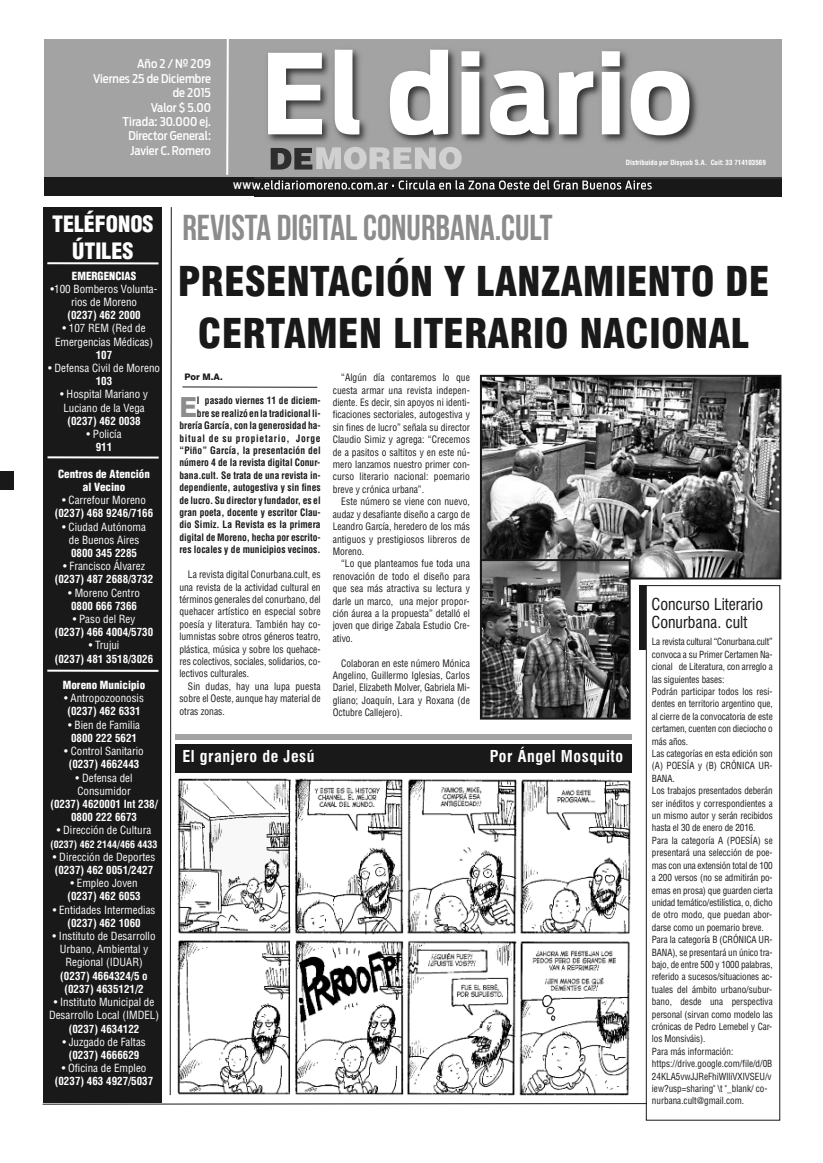
<style>
.page{position:relative;width:823px;height:1163px;background:#fff}
.page>*{position:absolute;margin:0;border:0;box-sizing:border-box;transform-origin:0 0}
.t1{font:700 110px "Antenna Cond";letter-spacing:.015em;color:#fff;scale:1.07 1}
.t2{font:900 condensed 40px/52px "Swiss 721 BT";color:#191919;text-align:center}
.t3{font:36px "Bebas Neue";color:#8c8c8c}
.t4{font:800 27.7px "Swiss 721 BT";color:#8c8c8c;scale:.95 1}
.t5{font:900 condensed 22px/26.4px "Helvetica";color:#fff;text-align:center}
.t6{font:700 condensed 16px "Swiss 721 BT";letter-spacing:.035em;color:#fff}
.t7{font:condensed 16px/18px "Swiss 721 BT";color:#191919}
.t8{font:500 12px/14.4px "Antenna Cond";color:#fff;text-align:right}
.t9{font:condensed 11px/13.2px "Helvetica";color:#fff;text-align:center}
.t10{font:700 condensed 11px/13.2px "Helvetica";color:#fff;text-align:center}
.t11{font:900 condensed 11px/13.2px "Helvetica";color:#fff;text-align:center}
.t12{font:condensed 10px/12.4px "Helvetica";color:#191919;text-align:justify;scale:.95 1}
.t13{font:700 condensed 10px/12.4px "Helvetica";color:#191919;text-align:right;scale:.95 1}
.t14{font:700 condensed 10px "Helvetica";color:#fff}
.t15{font:condensed 9.6px/12.4px "Helvetica";letter-spacing:-.01em;color:#191919;scale:.95 1}
.t16{font:800 9px "Swiss 721 BT";color:#191919}
.t17{font:700 condensed 7px "Helvetica";color:#fff}
</style>
<div class="page">
<svg style="left:182px;top:386px;width:136px;height:2px"></svg>
<div style="left:0;top:471px;width:14px;height:19px;background:#191919"></div>
<svg style="left:42px;top:1102px;width:603px;height:2px"></svg>
<div style="left:175px;top:734px;width:456px;height:6px;background:#a3a3a3"></div>
<img style="left:176px;top:778px;width:454px;height:317px">
<div style="left:175px;top:744px;width:457px;height:28px;background:#191919"></div>
<img style="left:482px;top:378px;width:296px;height:198px">
<div style="left:479px;top:375px;width:302px;height:204px;border:2px solid #191919"></div>
<img style="left:482px;top:562px;width:145px;height:154px">
<div style="left:479px;top:559px;width:151px;height:160px;border:2px solid #191919"></div>
<div style="left:44px;top:207px;width:118px;height:895px;background:#191919"></div>
<hr style="left:47px;top:456px;width:112px;height:2px;background:#fff">
<hr style="left:47px;top:669px;width:111px;height:2px;background:#fff">
<hr style="left:47px;top:262px;width:111px;height:2px;background:#fff">
<svg style="left:169px;top:207px;width:3px;height:888px"></svg>
<div style="left:44px;top:39px;width:737px;height:141px;background:#a3a3a3"></div>
<div style="left:44px;top:177px;width:737px;height:19px;background:#191919"></div>
<svg style="left:226px;top:39px;width:3px;height:136px"></svg>
<img style="left:254px;top:39px;width:527px;height:138px">
<img style="left:254px;top:177px;width:527px;height:19px">
<img style="left:254px;top:180px;width:101px;height:9px">
<img style="left:316px;top:147px;width:145px;height:22px">
<img style="left:270px;top:148px;width:42px;height:21px">
<div style="left:645px;top:585px;width:134px;height:535px;border:1px solid #191919"></div>
<div style="left:639px;top:585px;width:6px;height:64px;background:#191919"></div>
<p class="t8" style="left:93px;top:57px;width:119px">Año 2 / Nº 209<br>Viernes 25 de Diciembre de 2015<br>Valor $ 5.00<br>Tirada: 30.000 ej.<br>Director General:<br>Javier C. Romero</p>
<h1 class="t1" style="left:261px;top:29px;width:404px">El diario</h1>
<p class="t17" style="left:625px;top:160px;width:141px">Distribuido por Disycob S.A. Cuit: 33 714103569</p>
<h3 class="t5" style="left:52px;top:213px;width:103px">TELÉFONOS<br>ÚTILES</h3>
<p class="t11" style="left:72px;top:270px;width:66px">EMERGENCIAS</p>
<p class="t9" style="left:51px;top:283px;width:108px">•100 Bomberos Volunta&shy;rios de Moreno</p>
<p class="t10" style="left:67px;top:309px;width:75px">(0237) 462 2000</p>
<p class="t9" style="left:55px;top:322px;width:100px">• 107 REM (Red de<br>Emergencias Médicas)</p>
<p class="t10" style="left:96px;top:349px;width:18px">107</p>
<p class="t9" style="left:48px;top:362px;width:113px">• Defensa Civil de Moreno</p>
<p class="t10" style="left:96px;top:375px;width:18px">103</p>
<p class="t9" style="left:60px;top:388px;width:89px;text-align:left">• Hospital Mariano y<br>Luciano de la Vega</p>
<p class="t10" style="left:67px;top:415px;width:75px">(0237) 462 0038</p>
<p class="t9" style="left:86px;top:428px;width:37px">• Policía</p>
<p class="t10" style="left:96px;top:441px;width:18px">911</p>
<p class="t11" style="left:58px;top:468px;width:93px">Centros de Atención al Vecino</p>
<p class="t9" style="left:62px;top:494px;width:85px">• Carrefour Moreno</p>
<p class="t10" style="left:55px;top:507px;width:100px">(0237) 468 9246/7166</p>
<p class="t9" style="left:62px;top:520px;width:85px">• Ciudad Autónoma de Buenos Aires</p>
<p class="t10" style="left:71px;top:547px;width:67px">0800 345 2285</p>
<p class="t9" style="left:63px;top:560px;width:83px">• Francisco Álvarez</p>
<p class="t10" style="left:55px;top:573px;width:100px">(0237) 487 2688/3732</p>
<p class="t9" style="left:68px;top:586px;width:73px">• Moreno Centro</p>
<p class="t10" style="left:71px;top:600px;width:67px">0800 666 7366</p>
<p class="t9" style="left:73px;top:613px;width:64px">• Paso del Rey</p>
<p class="t10" style="left:55px;top:626px;width:100px">(0237) 466 4004/5730</p>
<p class="t9" style="left:89px;top:639px;width:32px">• Trujui</p>
<p class="t10" style="left:55px;top:653px;width:100px">(0237) 481 3518/3026</p>
<p class="t11" style="left:63px;top:679px;width:84px">Moreno Municipio</p>
<p class="t9" style="left:64px;top:692px;width:81px">• Antropozoonosis</p>
<p class="t10" style="left:67px;top:705px;width:75px">(0237) 462 6331</p>
<p class="t9" style="left:68px;top:718px;width:73px">• Bien de Familia</p>
<p class="t10" style="left:71px;top:732px;width:67px">0800 222 5621</p>
<p class="t9" style="left:64px;top:745px;width:81px">• Control Sanitario</p>
<p class="t10" style="left:69px;top:758px;width:72px">(0237) 4662443</p>
<p class="t9" style="left:76px;top:771px;width:58px;text-align:left">• Defensa del<br>Consumidor</p>
<p class="t10" style="left:50px;top:798px;width:109px">(0237) 4620001 Int 238/<br>0800 222 6673</p>
<p class="t9" style="left:57px;top:824px;width:96px">• Dirección de Cultura</p>
<p class="t14" style="left:50px;top:840px;width:108px">(0237) 462 2144/466 4433</p>
<p class="t9" style="left:53px;top:850px;width:104px">• Dirección de Deportes</p>
<p class="t10" style="left:55px;top:864px;width:100px">(0237) 462 0051/2427</p>
<p class="t9" style="left:70px;top:877px;width:69px">• Empleo Joven</p>
<p class="t10" style="left:67px;top:890px;width:75px">(0237) 462 6053</p>
<p class="t9" style="left:53px;top:903px;width:104px">• Entidades Intermedias</p>
<p class="t10" style="left:67px;top:917px;width:75px">(0237) 462 1060</p>
<p class="t9" style="left:52px;top:930px;width:104px">• Instituto de Desarrollo<br>Urbano, Ambiental y<br>Regional (IDUAR)</p>
<p class="t10" style="left:60px;top:969px;width:89px">(0237) 4664324/5 o (0237) 4635121/2</p>
<p class="t9" style="left:49px;top:996px;width:111px">• Instituto Municipal de<br>Desarrollo Local (IMDEL)</p>
<p class="t10" style="left:69px;top:1022px;width:72px">(0237) 4634122</p>
<p class="t9" style="left:62px;top:1035px;width:85px">• Juzgado de Faltas</p>
<p class="t10" style="left:69px;top:1049px;width:72px">(0237) 4666629</p>
<p class="t9" style="left:62px;top:1062px;width:86px">• Oficina de Empleo</p>
<p class="t10" style="left:55px;top:1075px;width:100px">(0237) 463 4927/5037</p>
<h3 class="t3" style="left:182px;top:206px;width:371px">REVISTA DIGITALCONURBANA.CULT</h3>
<h2 class="t2" style="left:178px;top:259px;width:593px">PRESENTACIÓN Y LANZAMIENTO DE<br>CERTAMEN LITERARIO NACIONAL</h2>
<p class="t16" style="left:184px;top:373px;width:40px">Por M.A.</p>
<h3 class="t4" style="left:179px;top:397px;width:20px">E</h3>
<p class="t13" style="left:179px;top:395px;width:150px">l pasado viernes 11 de diciem-<br>bre se realizó en la tradicional li&shy;brería García, con la generosidad ha&shy;bitual de su propietario, Jorge “Piño” García, la presentación del número 4 de la revista digital Conur&shy;bana.cult. Se trata de una revista in&shy;dependiente, autogestiva y sin fines de lucro. Su director y fundador, es el gran poeta, docente y escritor Clau&shy;dio Simiz. La Revista es la primera digital de Moreno, hecha por escrito&shy;res locales y de municipios vecinos.</p>
<p class="t12" style="left:179px;top:569px;width:150px;text-indent:9px">La revista digital Conurbana.cult, es una revista de la actividad cultural en términos generales del conurbano, del quehacer artístico en especial sobre poesía y literatura. También hay co&shy;lumnistas sobre otros géneros teatro, plástica, música y sobre los quehace&shy;res colectivos, sociales, solidarios, co&shy;lectivos culturales.</p>
<p class="t12" style="left:179px;top:680px;width:150px;text-indent:9px">Sin dudas, hay una lupa puesta sobre el Oeste, aunque hay material de otras zonas.</p>
<p class="t12" style="left:332px;top:372px;width:146px;text-indent:9px">“Algún día contaremos lo que cuesta armar una revista indepen&shy;diente. Es decir, sin apoyos ni identi&shy;ficaciones sectoriales, autogestiva y sin fines de lucro” señala su director Claudio Simiz y agrega: “Crecemos de a pasitos o saltitos y en este nú&shy;mero lanzamos nuestro primer con&shy;curso literario nacional: poemario breve y crónica urbana”.</p>
<p class="t12" style="left:332px;top:496px;width:146px;text-indent:9px">Este número se viene con nuevo, audaz y desafiante diseño a cargo de Leandro García, heredero de los más antiguos y prestigiosos libreros de Moreno.</p>
<p class="t12" style="left:332px;top:558px;width:146px;text-indent:9px">“Lo que planteamos fue toda una renovación de todo el diseño para que sea más atractiva su lectura y darle un marco, una mejor propor&shy;ción áurea a la propuesta” detalló el joven que dirige Zabala Estudio Cre&shy;ativo.</p>
<p class="t12" style="left:332px;top:657px;width:146px;text-indent:9px">Colaboran en este número Mónica Angelino, Guillermo Iglesias, Carlos Dariel, Elizabeth Molver, Gabriela Mi&shy;gliano; Joaquín, Lara y Roxana (de Octubre Callejero).</p>
<h3 class="t6" style="left:182px;top:749px;width:134px">El granjero de Jesú</h3>
<h3 class="t6" style="left:489px;top:749px;width:134px">Por Ángel Mosquito</h3>
<h3 class="t7" style="left:651px;top:596px;width:113px">Concurso Literario<br>Conurbana. cult</h3>
<p class="t15" style="left:651px;top:636px;width:129px">La revista cultural “Conurbana.cult” convoca a su Primer Certamen Na&shy;cional de Literatura, con arreglo a las siguientes bases:<br>Podrán participar todos los resi&shy;dentes en territorio argentino que, al cierre de la convocatoria de este certamen, cuenten con dieciocho o más años.<br>Las categorías en esta edición son (A) POESÍA y (B) CRÓNICA UR-<br>BANA.<br>Los trabajos presentados deberán ser inéditos y correspondientes a un mismo autor y serán recibidos hasta el 30 de enero de 2016.<br>Para la categoría A (POESÍA) se presentará una selección de poe&shy;mas con una extensión total de 100 a 200 versos (no se admitirán po&shy;emas en prosa) que guarden cierta unidad temático/estilística, o, dicho de otro modo, que puedan abor&shy;darse como un poemario breve.<br>Para la categoría B (CRÓNICA UR-<br>BANA), se presentará un único tra&shy;bajo, de entre 500 y 1000 palabras, referido a sucesos/situaciones ac&shy;tuales del ámbito urbano/subur&shy;bano, desde una perspectiva personal (sirvan como modelo las crónicas de Pedro Lemebel y Car&shy;los Monsiváis).<br>Para más información: https://drive.google.com/file/d/0B<br>24KLA5vwJJReFhiWlliVXlVSEU/v iew?usp=sharing" \t "_blank/ co&shy;nurbana.cult@gmail.com.</p>
</div>
